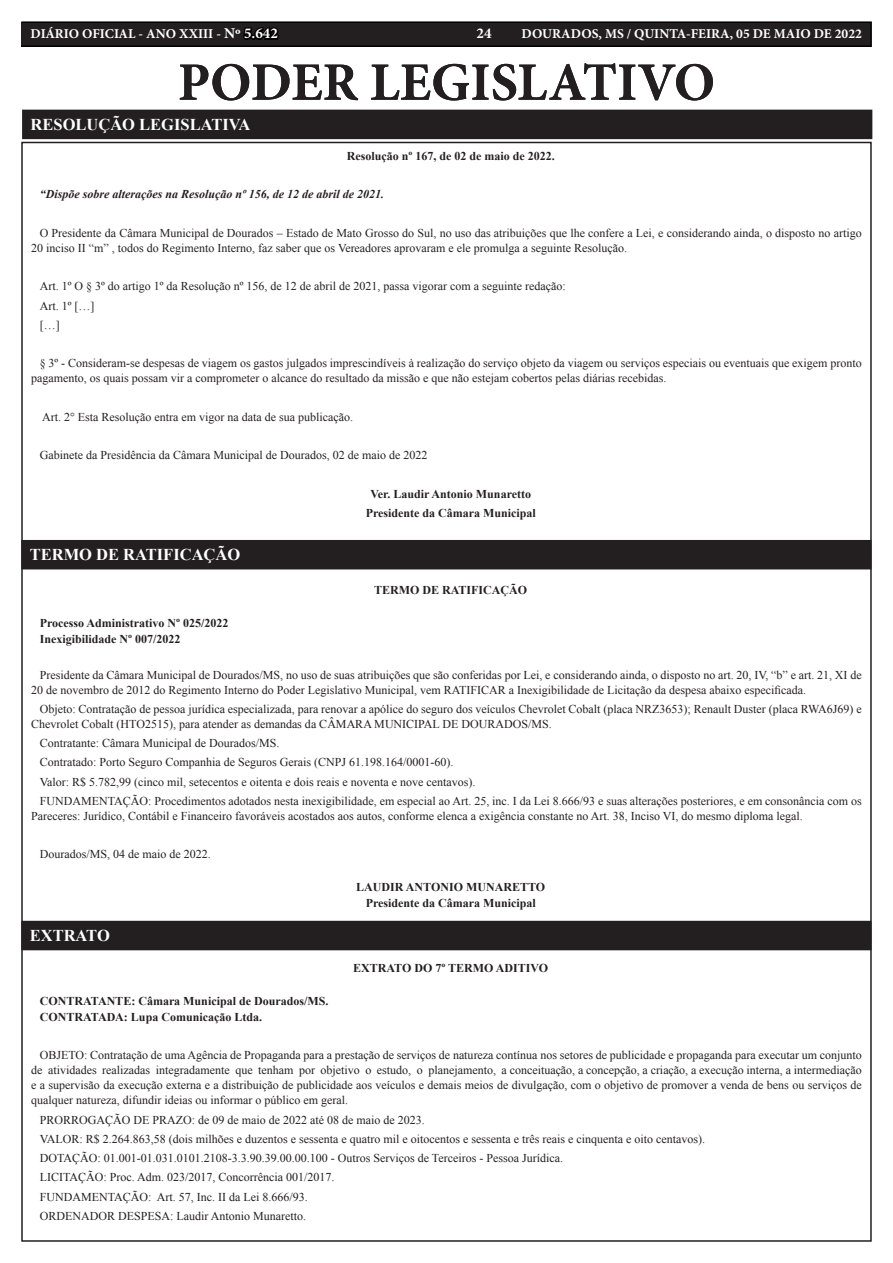
<style>
.page{position:relative;width:893px;height:1263px;background:#fff}
.page>*{position:absolute;margin:0;border:0;box-sizing:border-box;transform-origin:0 0}
.t1{font:700 54px "Minion Pro";color:#231f20}
.TEXTO{font:700 16.5px "Times New Roman";color:#fff}
.t2{font:700 15px "Minion Pro";color:#fff}
.t3{font:700 13.5px "Minion Pro";color:#fff}
.TEXTO-2{font:12px/15px "Times New Roman";color:#231f20}
.TEXTO-3{font:700 12px "Times New Roman";color:#231f20}
.TEXTO-4{font:italic 700 12px "Times New Roman";color:#231f20}
.s1{font-size:15px}
.s2{font-size:15px;color:#000}
</style>
<div class="page">
<div style="left:21px;top:22px;width:850px;height:24px;background:#231f20"></div>
<div style="left:21px;top:21px;width:851px;height:26px;border:2px solid #000"></div>
<div style="left:23px;top:542px;width:846px;height:25px;background:#231f20"></div>
<div style="left:21px;top:540px;width:850px;height:29px;border:4px solid #231f20"></div>
<div style="left:23px;top:923px;width:846px;height:25px;background:#231f20"></div>
<div style="left:21px;top:921px;width:850px;height:29px;border:4px solid #231f20"></div>
<div style="left:24px;top:112px;width:846px;height:25px;background:#231f20"></div>
<div style="left:22px;top:110px;width:850px;height:29px;border:4px solid #231f20"></div>
<p class="t3" style="left:31px;top:25px;width:249px">DIÁRIO OFICIAL - ANO XXIII - <span class="s1">Nº</span> <span class="s2">5.642</span></p>
<p class="t2" style="left:477px;top:23px;width:17px">24</p>
<p class="t3" style="left:521px;top:25px;width:342px">DOURADOS, MS / QUINTA-FEIRA, 05 DE MAIO DE 2022</p>
<p class="t1" style="left:178px;top:44px;width:539px">PODER LEGISLATIVO</p>
<p class="TEXTO" style="left:31px;top:113px;width:221px">RESOLUÇÃO LEGISLATIVA</p>
<p class="TEXTO-3" style="left:347px;top:148px;width:209px">Resolução nº 167, de 02 de maio de 2022.</p>
<p class="TEXTO-4" style="left:40px;top:186px;width:346px">“Dispõe sobre alterações na Resolução nº 156, de 12 de abril de 2021.</p>
<p class="TEXTO-2" style="left:31px;top:225px;width:832px;text-indent:9px">O Presidente da Câmara Municipal de Dourados – Estado de Mato Grosso do Sul, no uso das atribuições que lhe confere a Lei, e considerando ainda, o disposto no artigo<br>20 inciso II “m” , todos do Regimento Interno, faz saber que os Vereadores aprovaram e ele promulga a seguinte Resolução.</p>
<p class="TEXTO-2" style="left:40px;top:279px;width:528px">Art. 1º O § 3º do artigo 1º da Resolução nº 156, de 12 de abril de 2021, passa vigorar com a seguinte redação:</p>
<p class="TEXTO-2" style="left:40px;top:298px;width:56px">Art. 1º […]</p>
<p class="TEXTO-2" style="left:40px;top:317px;width:21px">[…]</p>
<p class="TEXTO-2" style="left:31px;top:356px;width:832px;text-indent:9px">§ 3º - Consideram-se despesas de viagem os gastos julgados imprescindíveis à realização do serviço objeto da viagem ou serviços especiais ou eventuais que exigem pronto pagamento, os quais possam vir a comprometer o alcance do resultado da missão e que não estejam cobertos pelas diárias recebidas.</p>
<p class="TEXTO-2" style="left:42px;top:409px;width:313px">Art. 2° Esta Resolução entra em vigor na data de sua publicação.</p>
<p class="TEXTO-2" style="left:40px;top:448px;width:389px">Gabinete da Presidência da Câmara Municipal de Dourados, 02 de maio de 2022</p>
<p class="TEXTO-3" style="left:370px;top:486px;width:162px">Ver. Laudir Antonio Munaretto</p>
<p class="TEXTO-3" style="left:366px;top:505px;width:172px">Presidente da Câmara Municipal</p>
<p class="TEXTO" style="left:30px;top:543px;width:212px">TERMO DE RATIFICAÇÃO</p>
<p class="TEXTO-3" style="left:374px;top:582px;width:155px">TERMO DE RATIFICAÇÃO</p>
<p class="TEXTO-3" style="left:40px;top:614px;width:190px">Processo Administrativo Nº 025/2022</p>
<p class="TEXTO-3" style="left:40px;top:631px;width:142px">Inexigibilidade Nº 007/2022</p>
<p class="TEXTO-2" style="left:31px;top:667px;width:832px;text-indent:9px">Presidente da Câmara Municipal de Dourados/MS, no uso de suas atribuições que são conferidas por Lei, e considerando ainda, o disposto no art. 20, IV, “b” e art. 21, XI de<br>20 de novembro de 2012 do Regimento Interno do Poder Legislativo Municipal, vem RATIFICAR a Inexigibilidade de Licitação da despesa abaixo especificada.</p>
<p class="TEXTO-2" style="left:31px;top:701px;width:832px;text-indent:9px">Objeto: Contratação de pessoa jurídica especializada, para renovar a apólice do seguro dos veículos Chevrolet Cobalt (placa NRZ3653); Renault Duster (placa RWA6J69) e<br>Chevrolet Cobalt (HTO2515), para atender as demandas da CÂMARA MUNICIPAL DE DOURADOS/MS.</p>
<p class="TEXTO-2" style="left:40px;top:735px;width:241px">Contratante: Câmara Municipal de Dourados/MS.</p>
<p class="TEXTO-2" style="left:40px;top:754px;width:415px">Contratado: Porto Seguro Companhia de Seguros Gerais (CNPJ 61.198.164/0001-60).</p>
<p class="TEXTO-2" style="left:40px;top:774px;width:437px">Valor: R$ 5.782,99 (cinco mil, setecentos e oitenta e dois reais e noventa e nove centavos).</p>
<p class="TEXTO-2" style="left:31px;top:793px;width:832px;text-indent:9px">FUNDAMENTAÇÃO: Procedimentos adotados nesta inexigibilidade, em especial ao Art. 25, inc. I da Lei 8.666/93 e suas alterações posteriores, e em consonância com os<br>Pareceres: Jurídico, Contábil e Financeiro favoráveis acostados aos autos, conforme elenca a exigência constante no Art. 38, Inciso VI, do mesmo diploma legal.</p>
<p class="TEXTO-2" style="left:40px;top:846px;width:172px">Dourados/MS, 04 de maio de 2022.</p>
<p class="TEXTO-3" style="left:356px;top:878px;width:190px">LAUDIR ANTONIO MUNARETTO</p>
<p class="TEXTO-3" style="left:366px;top:895px;width:172px">Presidente da Câmara Municipal</p>
<p class="TEXTO" style="left:30px;top:924px;width:82px">EXTRATO</p>
<p class="TEXTO-3" style="left:353px;top:960px;width:197px">EXTRATO DO 7º TERMO ADITIVO</p>
<p class="TEXTO-3" style="left:40px;top:992px;width:290px">CONTRATANTE: Câmara Municipal de Dourados/MS.</p>
<p class="TEXTO-3" style="left:40px;top:1008px;width:224px">CONTRATADA: Lupa Comunicação Ltda.</p>
<p class="TEXTO-2" style="left:31px;top:1048px;width:832px;text-align:justify;text-indent:9px">OBJETO: Contratação de uma Agência de Propaganda para a prestação de serviços de natureza contínua nos setores de publicidade e propaganda para executar um conjunto de atividades realizadas integradamente que tenham por objetivo o estudo, o planejamento, a conceituação, a concepção, a criação, a execução interna, a intermediação e a supervisão da execução externa e a distribuição de publicidade aos veículos e demais meios de divulgação, com o objetivo de promover a venda de bens ou serviços de qualquer natureza, difundir ideias ou informar o público em geral.</p>
<p class="TEXTO-2" style="left:40px;top:1112px;width:386px">PRORROGAÇÃO DE PRAZO: de 09 de maio de 2022 até 08 de maio de 2023.</p>
<p class="TEXTO-2" style="left:40px;top:1131px;width:667px">VALOR: R$ 2.264.863,58 (dois milhões e duzentos e sessenta e quatro mil e oitocentos e sessenta e três reais e cinquenta e oito centavos).</p>
<p class="TEXTO-2" style="left:40px;top:1150px;width:525px">DOTAÇÃO: 01.001-01.031.0101.2108-3.3.90.39.00.00.100 - Outros Serviços de Terceiros - Pessoa Jurídica.</p>
<p class="TEXTO-2" style="left:40px;top:1170px;width:296px">LICITAÇÃO: Proc. Adm. 023/2017, Concorrência 001/2017.</p>
<p class="TEXTO-2" style="left:40px;top:1189px;width:270px">FUNDAMENTAÇÃO: Art. 57, Inc. II da Lei 8.666/93.</p>
<p class="TEXTO-2" style="left:40px;top:1208px;width:268px">ORDENADOR DESPESA: Laudir Antonio Munaretto.</p>
</div>
